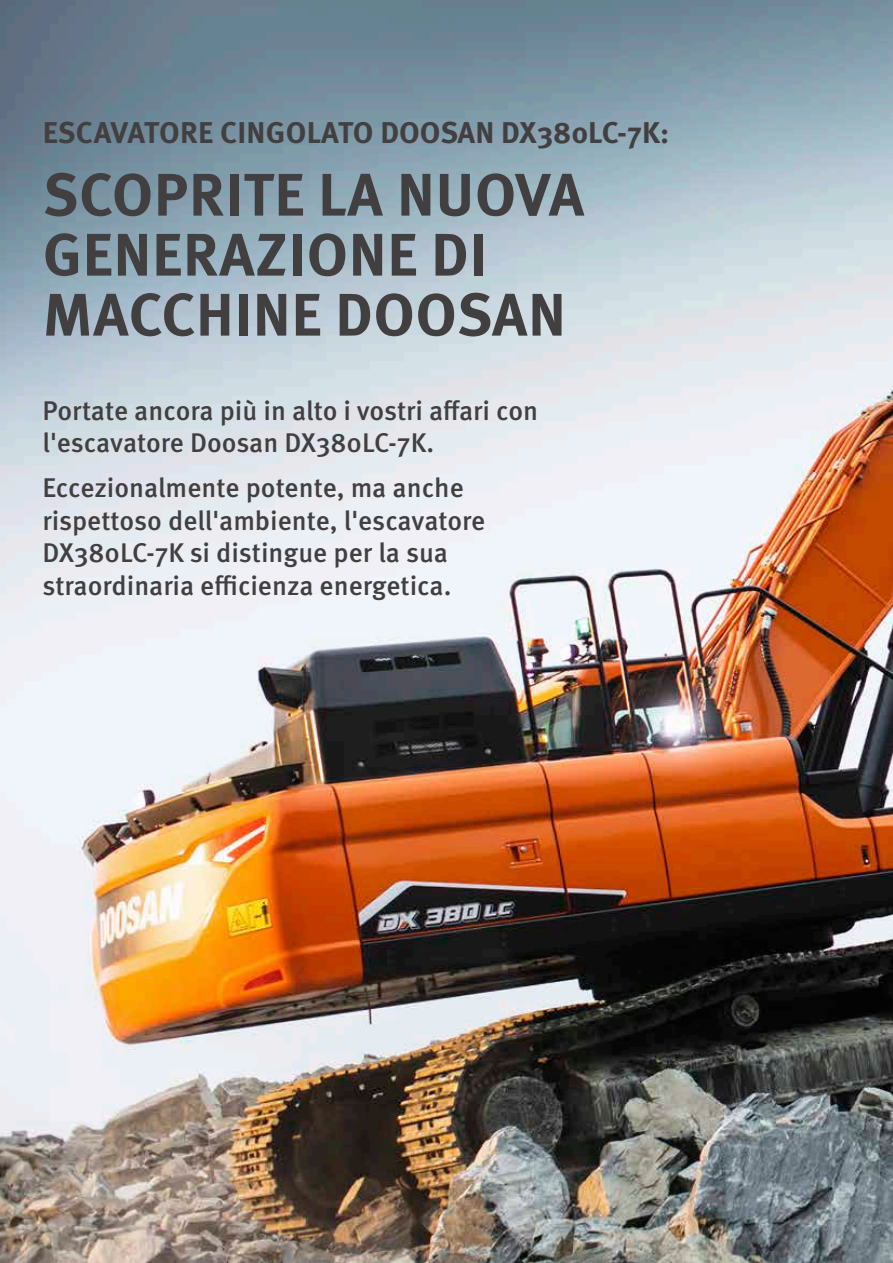
<style>
.page{position:relative;width:893px;height:1263px;background:#fff}
.page>*{position:absolute;margin:0;border:0;box-sizing:border-box;transform-origin:0 0}
.t1{font:700 60px/60px "Meta Pro";letter-spacing:.01em;color:#423f41}
.t2{font:700 30px "Meta Pro";color:#423f41}
.t3{font:500 27px/32.4px "Meta Pro";color:#423f41}
</style>
<div class="page">
<img style="left:0;top:0;width:893px;height:1263px">
<p class="t2" style="left:43px;top:109px;width:628px">ESCAVATORE CINGOLATO DOOSAN DX380LC-7K:</p>
<h1 class="t1" style="left:43px;top:161px;width:543px">SCOPRITE LA NUOVA<br>GENERAZIONE DI<br>MACCHINE DOOSAN</h1>
<p class="t3" style="left:43px;top:392px;width:497px">Portate ancora più in alto i vostri affari con l'escavatore Doosan DX380LC-7K.</p>
<p class="t3" style="left:43px;top:470px;width:444px">Eccezionalmente potente, ma anche rispettoso dell'ambiente, l'escavatore DX380LC-7K si distingue per la sua straordinaria efficienza energetica.</p>
</div>
